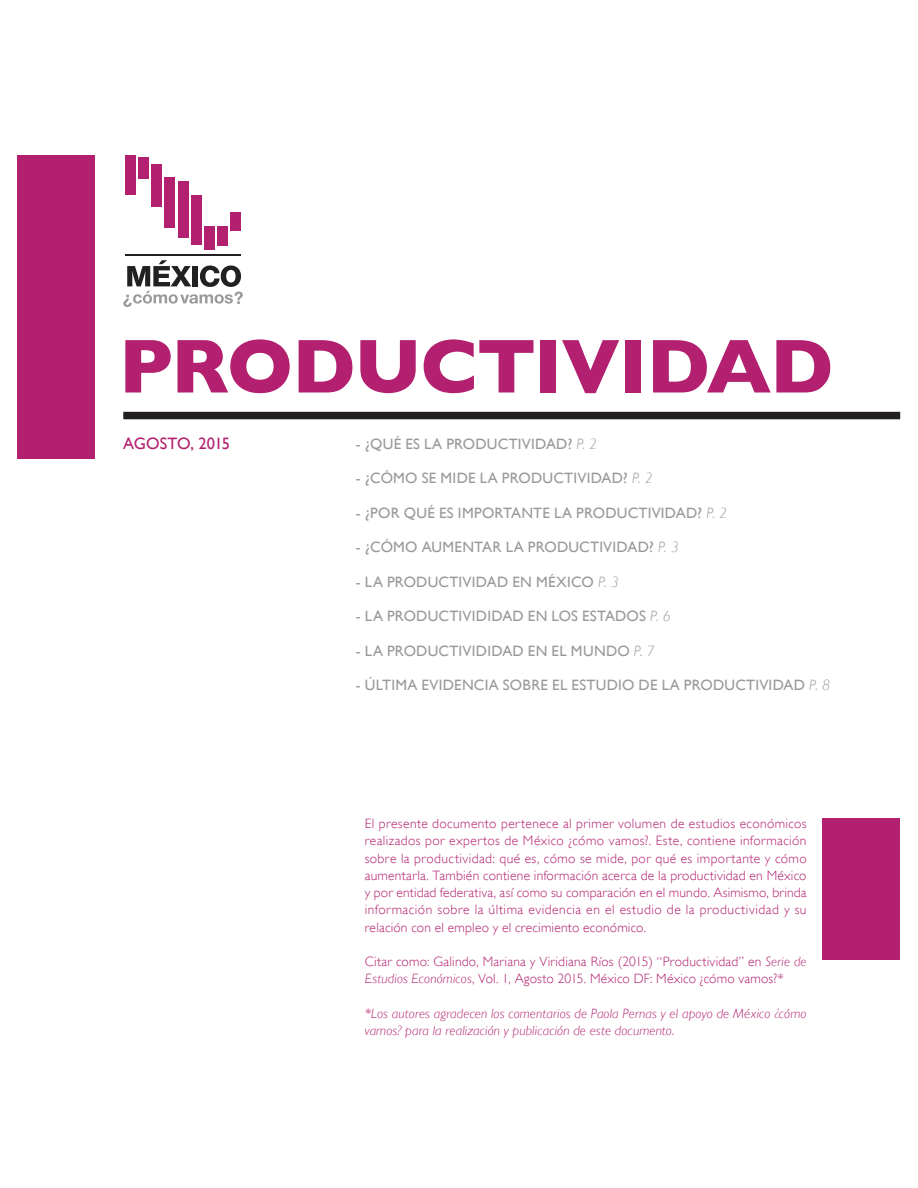
<style>
.page{position:relative;width:918px;height:1188px;background:#fff}
.page>*{position:absolute;margin:0;border:0;box-sizing:border-box;transform-origin:0 0}
.HEAD{font:700 77.4px "Gill Sans";letter-spacing:-.015em;color:#b2206f}
.título{font:16.5px "Gill Sans";letter-spacing:-.01em;color:#b2206f}
.t1{font:15px "Gill Sans";letter-spacing:.015em;color:#99999a}
.texto{font:300 13.5px/17.2px "Gill Sans";letter-spacing:.015em;color:#b2206f;text-align:justify}
.texto-2{font:italic 300 13.5px/17.2px "Gill Sans";letter-spacing:.01em;color:#b2206f}
.s1{font-weight:300;font-style:italic}
.s2{font-style:italic}
</style>
<div class="page">
<div style="left:123px;top:412px;width:777px;height:7px;background:#231f20"></div>
<div style="left:17px;top:156px;width:77px;height:303px;background:#b2206f"></div>
<div style="left:823px;top:818px;width:77px;height:141px;background:#b2206f"></div>
<svg style="left:123px;top:260px;width:120px;height:47px"></svg>
<div style="left:126px;top:156px;width:10px;height:39px;background:#b2206f"></div>
<div style="left:139px;top:157px;width:10px;height:22px;background:#b2206f"></div>
<div style="left:152px;top:164px;width:10px;height:43px;background:#b2206f"></div>
<div style="left:165px;top:177px;width:10px;height:51px;background:#b2206f"></div>
<div style="left:178px;top:181px;width:10px;height:57px;background:#b2206f"></div>
<div style="left:191px;top:195px;width:10px;height:49px;background:#b2206f"></div>
<div style="left:204px;top:226px;width:10px;height:23px;background:#b2206f"></div>
<div style="left:217px;top:226px;width:10px;height:19px;background:#b2206f"></div>
<div style="left:230px;top:213px;width:11px;height:18px;background:#b2206f"></div>
<hr style="left:125px;top:254px;width:116px;height:1px;background:#232021">
<p class="HEAD" style="left:119px;top:321px;width:716px">PRODUCTIVIDAD</p>
<p class="título" style="left:123px;top:433px;width:108px">AGOSTO, 2015</p>
<p class="t1" style="left:356px;top:435px;width:243px">- ¿QUÉ ES LA PRODUCTIVIDAD? <span class="s1">P. 2</span></p>
<p class="t1" style="left:356px;top:469px;width:298px">- ¿CÓMO SE MIDE LA PRODUCTIVIDAD? <span class="s1">P. 2</span></p>
<p class="t1" style="left:356px;top:504px;width:373px">- ¿POR QUÉ ES IMPORTANTE LA PRODUCTIVIDAD? <span class="s1">P. 2</span></p>
<p class="t1" style="left:356px;top:538px;width:324px">- ¿CÓMO AUMENTAR LA PRODUCTIVIDAD? <span class="s1">P. 3</span></p>
<p class="t1" style="left:356px;top:573px;width:264px">- LA PRODUCTIVIDAD EN MÉXICO <span class="s1">P. 3</span></p>
<p class="t1" style="left:356px;top:607px;width:316px">- LA PRODUCTIVIDIDAD EN LOS ESTADOS <span class="s1">P. 6</span></p>
<p class="t1" style="left:356px;top:642px;width:300px">- LA PRODUCTIVIDIDAD EN EL MUNDO <span class="s1">P. 7</span></p>
<p class="t1" style="left:356px;top:676px;width:475px">- ÚLTIMA EVIDENCIA SOBRE EL ESTUDIO DE LA PRODUCTIVIDAD <span class="s1">P. 8</span></p>
<p class="texto" style="left:365px;top:815px;width:443px">El presente documento pertenece al primer volumen de estudios económicos realizados por expertos de México ¿cómo vamos?. Este, contiene información sobre la productividad: qué es, cómo se mide, por qué es importante y cómo aumentarla. También contiene información acerca de la productividad en México y por entidad federativa, así como su comparación en el mundo. Asimismo, brinda información sobre la última evidencia en el estudio de la productividad y su relación con el empleo y el crecimiento económico.</p>
<p class="texto" style="left:365px;top:953px;width:443px">Citar como: Galindo, Mariana y Viridiana Ríos (2015) “Productividad” en <span class="s2">Serie de<br>Estudios Económicos</span>, Vol. 1, Agosto 2015. México DF: México ¿cómo vamos?*</p>
<p class="texto-2" style="left:365px;top:1005px;width:443px">*Los autores agradecen los comentarios de Paola Pernas y el apoyo de México ¿cómo vamos? para la realización y publicación de este documento.</p>
</div>
